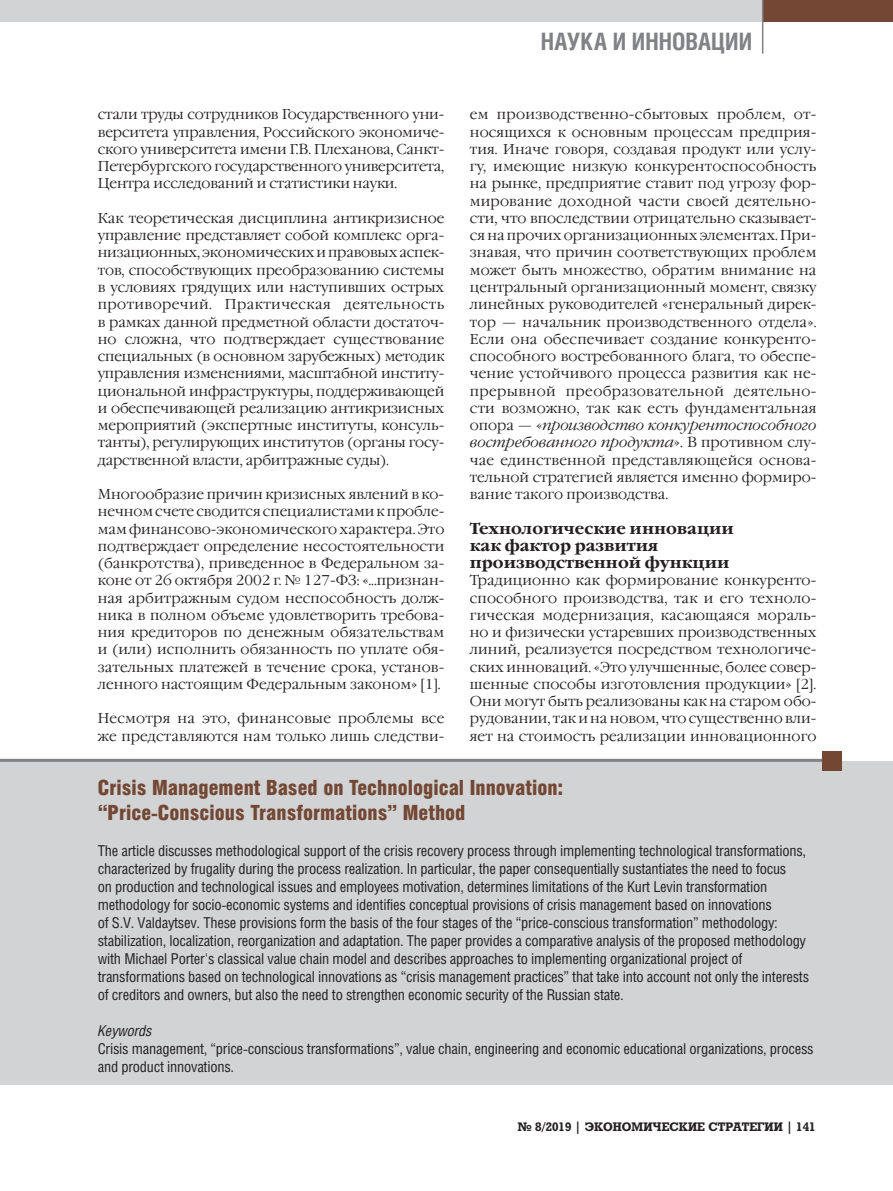
<style>
.page{position:relative;width:893px;height:1191px;background:#fff}
.page>*{position:absolute;margin:0;border:0;box-sizing:border-box;transform-origin:0 0}
.t1{font:700 24px "Helios Cond C";color:#808285}
.t2{font:21px/25.2px "Helios Cond Black C";color:#734733}
.t3{font:700 15.75px/17.2px "Garamond C";color:#231f20}
.t4{font:15px/18px "Helios Cond C";letter-spacing:-.015em;color:#231f20}
.t5{font:italic 15px "Helios Cond C";letter-spacing:-.015em;color:#231f20}
.t6{font:14.25px/17.2px "Garamond C";color:#231f20;text-align:justify}
.t7{font:700 12px "Rodeo C";color:#231f20}
.s1{font-style:italic}
</style>
<div class="page">
<div style="left:1px;top:0;width:892px;height:21px;background:#d1d3d4"></div>
<div style="left:763px;top:0;width:130px;height:21px;background:#734733"></div>
<hr style="left:762px;top:0;width:1px;height:54px;background:#808285">
<div style="left:1px;top:761px;width:892px;height:323px;background:#d1d3d4"></div>
<hr style="left:1px;top:759px;width:823px;height:3px;background:#808285">
<div style="left:822px;top:751px;width:20px;height:19px;background:#734733"></div>
<h1 class="t1" style="left:541px;top:33px;width:213px">НАУКА И ИННОВАЦИИ</h1>
<p class="t6" style="left:470px;top:107px;width:348px">ем производственно-сбытовых проблем, от&shy;носящихся к основным процессам предприя&shy;тия. Иначе говоря, создавая продукт или услу&shy;гу, имеющие низкую конкурентоспособность на рынке, предприятие ставит под угрозу фор&shy;мирование доходной части своей деятельно&shy;сти, что впоследствии отрицательно сказывает&shy;ся на прочих организационных элементах. При&shy;знавая, что причин соответствующих проблем может быть множество, обратим внимание на центральный организационный момент, связку линейных руководителей «генеральный дирек&shy;тор — начальник производственного отдела».<br>Если она обеспечивает создание конкуренто&shy;способного востребованного блага, то обеспе&shy;чение устойчивого процесса развития как не&shy;прерывной преобразовательной деятельно&shy;сти возможно, так как есть фундаментальная опора — «<span class="s1">производство конкурентоспособного востребованного продукта</span>». В противном слу&shy;чае единственной представляющейся основа&shy;тельной стратегией является именно формиро&shy;вание такого производства.</p>
<p class="t3" style="left:470px;top:520px;width:266px">Технологические инновации как фактор развития производственной функции</p>
<p class="t6" style="left:470px;top:573px;width:348px">Традиционно как формирование конкуренто&shy;способного производства, так и его техноло&shy;гическая модернизация, касающаяся мораль&shy;но и физически устаревших производственных линий, реализуется посредством технологиче&shy;ских инноваций. «Это улучшенные, более совер&shy;шенные способы изготовления продукции» [2].<br>Они могут быть реализованы как на старом обо&shy;рудовании, так и на новом, что существенно вли&shy;яет на стоимость реализации инновационного</p>
<p class="t6" style="left:98px;top:107px;width:348px">стали труды сотрудников Государственного уни&shy;верситета управления, Российского экономиче&shy;ского университета имени Г.В. Плеханова, Санкт-Петербургского государственного университета, Центра исследований и статистики науки.</p>
<p class="t6" style="left:98px;top:211px;width:348px">Как теоретическая дисциплина антикризисное управление представляет собой комплекс орга&shy;низационных, экономических и правовых аспек&shy;тов, способствующих преобразованию системы в условиях грядущих или наступивших острых противоречий. Практическая деятельность в рамках данной предметной области достаточ&shy;но сложна, что подтверждает существование специальных (в основном зарубежных) методик управления изменениями, масштабной институ&shy;циональной инфраструктуры, поддерживающей и обеспечивающей реализацию антикризисных мероприятий (экспертные институты, консуль&shy;танты), регулирующих институтов (органы госу&shy;дарственной власти, арбитражные суды).</p>
<p class="t6" style="left:98px;top:487px;width:348px">Многообразие причин кризисных явлений в ко&shy;нечном счете сводится специалистами к пробле&shy;мам финансово-экономического характера. Это подтверждает определение несостоятельности (банкротства), приведенное в Федеральном за&shy;коне от 26 октября 2002 г. № 127-ФЗ: «...признан&shy;ная арбитражным судом неспособность долж&shy;ника в полном объеме удовлетворить требова&shy;ния кредиторов по денежным обязательствам и (или) исполнить обязанность по уплате обя&shy;зательных платежей в течение срока, установ&shy;ленного настоящим Федеральным законом» [1].</p>
<p class="t6" style="left:98px;top:711px;width:348px">Несмотря на это, финансовые проблемы все же представляются нам только лишь следстви-</p>
<h2 class="t2" style="left:98px;top:776px;width:467px">Crisis Management Based on Technological Innovation: “Price-Conscious Transformations” Method</h2>
<p class="t4" style="left:98px;top:842px;width:713px">The article discusses methodological support of the crisis recovery process through implementing technological transformations, characterized by frugality during the process realization. In particular, the paper consequentially sustantiates the need to focus<br>on production and technological issues and employees motivation, determines limitations of the Kurt Levin transformation methodology for socio-economic systems and identifies conceptual provisions of crisis management based on innovations<br>of S.V. Valdaytsev. These provisions form the basis of the four stages of the “price-conscious transformation” methodology: stabilization, localization, reorganization and adaptation. The paper provides a comparative analysis of the proposed methodology with Michael Porter's classical value chain model and describes approaches to implementing organizational project of transformations based on technological innovations as “crisis management practices” that take into account not only the interests of creditors and owners, but also the need to strengthen economic security of the Russian state.</p>
<p class="t5" style="left:98px;top:1025px;width:56px">Keywords</p>
<p class="t4" style="left:98px;top:1040px;width:717px">Crisis management, “price-conscious transformations”, value chain, engineering and economic educational organizations, process and product innovations.</p>
<p class="t7" style="left:518px;top:1122px;width:299px">№ 8/2019 | ЭКОНОМИЧЕСКИЕ СТРАТЕГИИ | 141</p>
</div>
